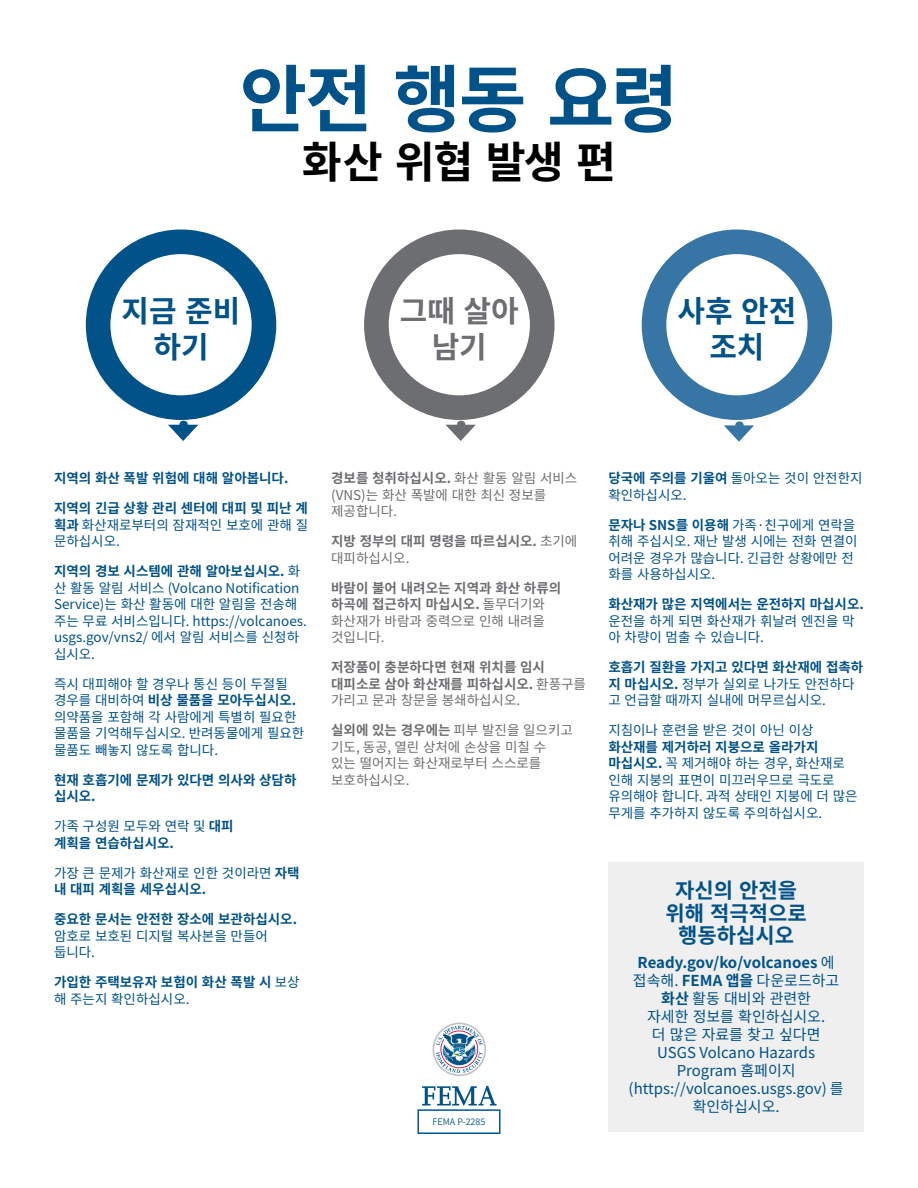
<style>
.page{position:relative;width:918px;height:1188px;background:#fff}
.page>*{position:absolute;margin:0;border:0;box-sizing:border-box;transform-origin:0 0}
.t1{font:700 73.5px "Source Han Sans KR";color:#005288}
.t2{font:700 43.5px "Source Han Sans KR";color:#000}
.t3{font:700 30px/36px "Source Han Sans KR";color:#005288;text-align:center}
.t4{font:700 30px/36px "Source Han Sans KR";color:#6d6e71;text-align:center}
.Head_Gray_Box{font:700 21px/22.5px "Source Han Sans KR";color:#005288;text-align:center}
.t5{font:15px/18px "Source Han Sans KR";color:#005288;text-align:center}
.BT_Blue{font:13.5px/16.5px "Source Han Sans KR";color:#005288}
.BT_Gray{font:700 13.5px/16.5px "Source Han Sans KR";color:#6d6e71}
.BT_Gray-2{font:13.5px/16.5px "Source Han Sans KR";color:#6d6e71}
.BT_Blue-2{font:700 13.5px/16.5px "Source Han Sans KR";color:#005288}
.t6{font:9px "Source Han Sans KR";color:#00578e}
.s1{font-weight:700}
.s2{font-weight:400}
</style>
<div class="page">
<div style="left:86px;top:229px;width:190px;height:191px;background:#005288;border-radius:50%"></div>
<div style="left:110px;top:254px;width:142px;height:141px;background:#fff;border-radius:50%"></div>
<svg style="left:168px;top:421px;width:30px;height:20px"></svg>
<div style="left:364px;top:229px;width:191px;height:191px;background:#6d6e71;border-radius:50%"></div>
<div style="left:389px;top:254px;width:141px;height:141px;background:#fff;border-radius:50%"></div>
<svg style="left:445px;top:421px;width:31px;height:20px"></svg>
<svg style="left:724px;top:421px;width:30px;height:21px"></svg>
<div style="left:642px;top:229px;width:190px;height:191px;background:#3775a5;border-radius:50%"></div>
<div style="left:666px;top:254px;width:142px;height:141px;background:#fff;border-radius:50%"></div>
<div style="left:608px;top:862px;width:256px;height:270px;background:#efeff0"></div>
<svg style="left:422px;top:1086px;width:75px;height:20px"></svg>
<svg style="left:433px;top:1023px;width:53px;height:53px"></svg>
<div style="left:417px;top:1109px;width:84px;height:25px;background:#fff;border:2px solid #00578e"></div>
<p class="t1" style="left:240px;top:58px;width:440px">안전 행동 요령</p>
<p class="t2" style="left:302px;top:138px;width:316px">화산 위협 발생 편</p>
<p class="t3" style="left:122px;top:294px;width:120px">지금 준비 하기</p>
<p class="t4" style="left:400px;top:294px;width:120px">그때 살아 남기</p>
<p class="t3" style="left:678px;top:294px;width:120px">사후 안전 조치</p>
<p class="BT_Blue-2" style="left:54px;top:470px;width:236px">지역의 화산 폭발 위험에 대해 알아봅니다.</p>
<p class="BT_Blue" style="left:54px;top:500px;width:256px;text-align:justify"><span class="s1">지역의 긴급 상황 관리 센터에 대피 및 피난 계 획과</span> 화산재로부터의 잠재적인 보호에 관해 질 문하십시오.</p>
<p class="BT_Blue" style="left:54px;top:563px;width:254px"><span class="s1">지역의 경보 시스템에 관해 알아보십시오.</span> 화 산 활동 알림 서비스 (Volcano Notification<br>Service)는 화산 활동에 대한 알림을 전송해 주는 무료 서비스입니다. https://volcanoes. usgs.gov/vns2/ 에서 알림 서비스를 신청하 십시오.</p>
<p class="BT_Blue" style="left:54px;top:676px;width:252px">즉시 대피해야 할 경우나 통신 등이 두절될 경우를 대비하여 <span class="s1">비상 물품을 모아두십시오. </span>의약품을 포함해 각 사람에게 특별히 필요한 물품을 기억해두십시오. 반려동물에게 필요한 물품도 빼놓지 않도록 합니다.</p>
<p class="BT_Blue-2" style="left:54px;top:772px;width:244px">현재 호흡기에 문제가 있다면 의사와 상담하 십시오.</p>
<p class="BT_Blue-2" style="left:54px;top:818px;width:181px"><span class="s2">가족 구성원 모두와 연락 및</span> 대피 계획을 연습하십시오.</p>
<p class="BT_Blue" style="left:54px;top:865px;width:247px">가장 큰 문제가 화산재로 인한 것이라면 <span class="s1">자택 내 대피 계획을 세우십시오.</span></p>
<p class="BT_Blue" style="left:54px;top:911px;width:245px"><span class="s1">중요한 문서는 안전한 장소에 보관하십시오. </span>암호로 보호된 디지털 복사본을 만들어 둡니다.</p>
<p class="BT_Blue-2" style="left:54px;top:974px;width:247px">가입한 주택보유자 보험이 화산 폭발 시 <span class="s2">보상 해 주는지 확인하십시오.</span></p>
<p class="BT_Gray-2" style="left:331px;top:470px;width:248px"><span class="s1">경보를 청취하십시오.</span> 화산 활동 알림 서비스 (VNS)는 화산 폭발에 대한 최신 정보를 제공합니다.</p>
<p class="BT_Gray" style="left:331px;top:533px;width:248px">지방 정부의 대피 명령을 따르십시오. <span class="s2">초기에 대피하십시오.</span></p>
<p class="BT_Gray" style="left:331px;top:580px;width:232px">바람이 불어 내려오는 지역과 화산 하류의 하곡에 접근하지 마십시오. <span class="s2">돌무더기와 화산재가 바람과 중력으로 인해 내려올 것입니다.</span></p>
<p class="BT_Gray" style="left:331px;top:659px;width:256px">저장품이 충분하다면 현재 위치를 임시 대피소로 삼아 화산재를 피하십시오. <span class="s2">환풍구를 가리고 문과 창문을 봉쇄하십시오.</span></p>
<p class="BT_Gray-2" style="left:331px;top:722px;width:243px"><span class="s1">실외에 있는 경우에는</span> 피부 발진을 일으키고 기도, 동공, 열린 상처에 손상을 미칠 수 있는 떨어지는 화산재로부터 스스로를 보호하십시오.</p>
<p class="BT_Blue" style="left:608px;top:470px;width:256px"><span class="s1">당국에 주의를 기울여</span> 돌아오는 것이 안전한지 확인하십시오.</p>
<p class="BT_Blue" style="left:608px;top:517px;width:251px"><span class="s1">문자나 SNS를 이용해</span> 가족·친구에게 연락을 취해 주십시오. 재난 발생 시에는 전화 연결이 어려운 경우가 많습니다. 긴급한 상황에만 전 화를 사용하십시오.</p>
<p class="BT_Blue" style="left:608px;top:596px;width:257px"><span class="s1">화산재가 많은 지역에서는 운전하지 마십시오. </span>운전을 하게 되면 화산재가 휘날려 엔진을 막 아 차량이 멈출 수 있습니다.</p>
<p class="BT_Blue" style="left:608px;top:659px;width:256px"><span class="s1">호흡기 질환을 가지고 있다면 화산재에 접촉하 지 마십시오.</span> 정부가 실외로 나가도 안전하다 고 언급할 때까지 실내에 머무르십시오.</p>
<p class="BT_Blue" style="left:608px;top:722px;width:251px">지침이나 훈련을 받은 것이 아닌 이상 <span class="s1">화산재를 제거하러 지붕으로 올라가지 마십시오.</span> 꼭 제거해야 하는 경우, 화산재로 인해 지붕의 표면이 미끄러우므로 극도로 유의해야 합니다. 과적 상태인 지붕에 더 많은 무게를 추가하지 않도록 주의하십시오.</p>
<p class="t6" style="left:433px;top:1117px;width:54px">FEMA P-2285</p>
<p class="Head_Gray_Box" style="left:666px;top:880px;width:143px">자신의 안전을 위해 적극적으로 행동하십시오</p>
<p class="t5" style="left:629px;top:954px;width:217px"><span class="s1">Ready.gov/ko/volcanoes</span> 에 접속해. <span class="s1">FEMA 앱을</span> 다운로드하고 <span class="s1">화산</span> 활동 대비와 관련한<br>자세한 정보를 확인하십시오.<br>더 많은 자료를 찾고 싶다면<br>USGS Volcano Hazards<br>Program 홈페이지 (https://volcanoes.usgs.gov) 를 확인하십시오.</p>
</div>
